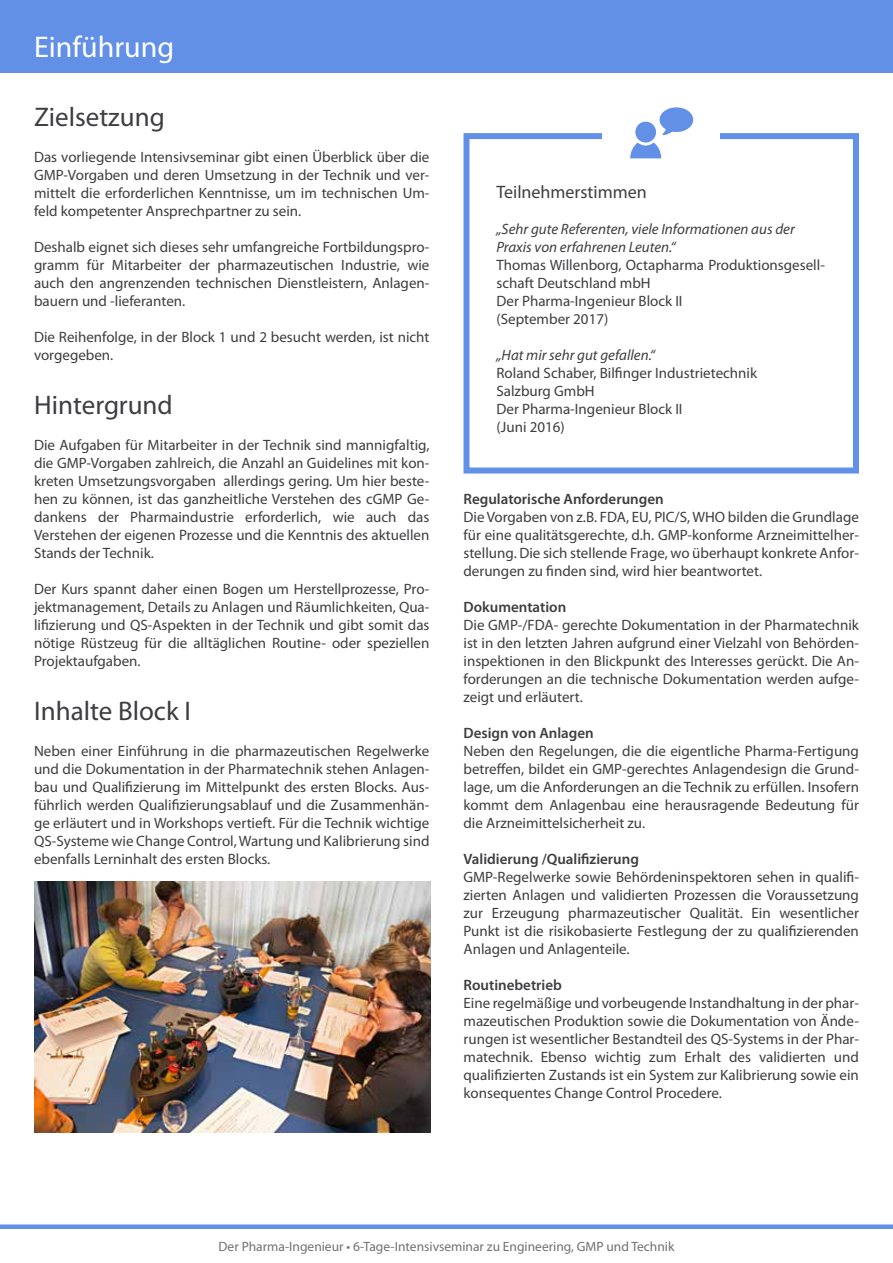
<style>
.page{position:relative;width:893px;height:1263px;background:#fff}
.page>*{position:absolute;margin:0;border:0;box-sizing:border-box;transform-origin:0 0}
.t1{font:30px "Myriad Pro";color:#fff}
.t2{font:27px "Myriad Pro";color:#3e3d40}
.t3{font:18px "Myriad Pro";color:#3e3d40}
.t4{font:15px/18px "Myriad Pro";color:#3e3d40;text-align:justify}
.t5{font:600 15px "Myriad Pro";color:#3e3d40}
.t6{font:italic 15px/18px "Myriad Pro";color:#3e3d40}
.t7{font:13.5px "Myriad Pro";color:#707172}
</style>
<div class="page">
<div style="left:0;top:0;width:893px;height:72px;background:#6290e7"></div>
<div style="left:0;top:1224px;width:893px;height:5px;background:#6290e7"></div>
<img style="left:34px;top:882px;width:397px;height:251px">
<div style="left:463px;top:133px;width:396px;height:340px;border:6px solid #6290e7"></div>
<div style="left:603px;top:125px;width:117px;height:31px;background:#fff"></div>
<svg style="left:659px;top:107px;width:35px;height:28px"></svg>
<div style="left:635px;top:122px;width:21px;height:21px;background:#6290e7;border-radius:50%"></div>
<svg style="left:630px;top:143px;width:31px;height:15px"></svg>
<h1 class="t1" style="left:34px;top:30px;width:142px">Einführung</h1>
<h2 class="t2" style="left:34px;top:102px;width:132px">Zielsetzung</h2>
<p class="t4" style="left:34px;top:148px;width:397px">Das vorliegende Intensivseminar gibt einen Überblick über die GMP-Vorgaben und deren Umsetzung in der Technik und ver&shy;mittelt die erforderlichen Kenntnisse, um im technischen Um&shy;feld kompetenter Ansprechpartner zu sein.</p>
<p class="t4" style="left:34px;top:238px;width:397px">Deshalb eignet sich dieses sehr umfangreiche Fortbildungspro&shy;gramm für Mitarbeiter der pharmazeutischen Industrie, wie auch den angrenzenden technischen Dienstleistern, Anlagen&shy;bauern und -lieferanten.</p>
<p class="t4" style="left:34px;top:328px;width:397px">Die Reihenfolge, in der Block 1 und 2 besucht werden, ist nicht vorgegeben.</p>
<h2 class="t2" style="left:34px;top:390px;width:140px">Hintergrund</h2>
<p class="t4" style="left:34px;top:436px;width:397px">Die Aufgaben für Mitarbeiter in der Technik sind mannigfaltig, die GMP-Vorgaben zahlreich, die Anzahl an Guidelines mit kon&shy;kreten Umsetzungsvorgaben allerdings gering. Um hier beste&shy;hen zu können, ist das ganzheitliche Verstehen des cGMP Ge&shy;dankens der Pharmaindustrie erforderlich, wie auch das Verstehen der eigenen Prozesse und die Kenntnis des aktuellen Stands der Technik.</p>
<p class="t4" style="left:34px;top:580px;width:397px">Der Kurs spannt daher einen Bogen um Herstellprozesse, Pro&shy;jektmanagement, Details zu Anlagen und Räumlichkeiten, Qua&shy;lifizierung und QS-Aspekten in der Technik und gibt somit das nötige Rüstzeug für die alltäglichen Routine- oder speziellen Projektaufgaben.</p>
<h2 class="t2" style="left:34px;top:696px;width:158px">Inhalte Block I</h2>
<p class="t4" style="left:34px;top:742px;width:397px">Neben einer Einführung in die pharmazeutischen Regelwerke und die Dokumentation in der Pharmatechnik stehen Anlagen&shy;bau und Qualifizierung im Mittelpunkt des ersten Blocks. Aus&shy;führlich werden Qualifizierungsablauf und die Zusammenhän&shy;ge erläutert und in Workshops vertieft. Für die Technik wichtige QS-Systeme wie Change Control, Wartung und Kalibrierung sind ebenfalls Lerninhalt des ersten Blocks.</p>
<p class="t3" style="left:496px;top:182px;width:152px">Teilnehmerstimmen</p>
<p class="t6" style="left:496px;top:220px;width:300px">„Sehr gute Referenten, viele Informationen aus der<br>Praxis von erfahrenen Leuten.“</p>
<p class="t4" style="left:496px;top:256px;width:330px;text-align:left">Thomas Willenborg, Octapharma Produktionsgesell&shy;schaft Deutschland mbH<br>Der Pharma-Ingenieur Block II<br>(September 2017)</p>
<p class="t6" style="left:496px;top:346px;width:160px">„Hat mir sehr gut gefallen.“</p>
<p class="t4" style="left:496px;top:364px;width:262px;text-align:left">Roland Schaber, Bilfinger Industrietechnik<br>Salzburg GmbH<br>Der Pharma-Ingenieur Block II<br>(Juni 2016)</p>
<p class="t5" style="left:463px;top:489px;width:202px">Regulatorische Anforderungen</p>
<p class="t4" style="left:463px;top:508px;width:397px">Die Vorgaben von z.B. FDA, EU, PIC/S, WHO bilden die Grundlage für eine qualitätsgerechte, d.h. GMP-konforme Arzneimittelher&shy;stellung. Die sich stellende Frage, wo überhaupt konkrete Anfor&shy;derungen zu finden sind, wird hier beantwortet.</p>
<p class="t5" style="left:463px;top:597px;width:104px">Dokumentation</p>
<p class="t4" style="left:463px;top:616px;width:397px">Die GMP-/FDA- gerechte Dokumentation in der Pharmatechnik ist in den letzten Jahren aufgrund einer Vielzahl von Behörden&shy;inspektionen in den Blickpunkt des Interesses gerückt. Die An&shy;forderungen an die technische Dokumentation werden aufge&shy;zeigt und erläutert.</p>
<p class="t5" style="left:463px;top:723px;width:132px">Design von Anlagen</p>
<p class="t4" style="left:463px;top:742px;width:397px">Neben den Regelungen, die die eigentliche Pharma-Fertigung betreffen, bildet ein GMP-gerechtes Anlagendesign die Grund&shy;lage, um die Anforderungen an die Technik zu erfüllen. Insofern kommt dem Anlagenbau eine herausragende Bedeutung für die Arzneimittelsicherheit zu.</p>
<p class="t5" style="left:463px;top:849px;width:177px">Validierung /Qualifizierung</p>
<p class="t4" style="left:463px;top:868px;width:397px">GMP-Regelwerke sowie Behördeninspektoren sehen in qualifi&shy;zierten Anlagen und validierten Prozessen die Voraussetzung zur Erzeugung pharmazeutischer Qualität. Ein wesentlicher Punkt ist die risikobasierte Festlegung der zu qualifizierenden Anlagen und Anlagenteile.</p>
<p class="t5" style="left:463px;top:975px;width:100px">Routinebetrieb</p>
<p class="t4" style="left:463px;top:994px;width:397px">Eine regelmäßige und vorbeugende Instandhaltung in der phar&shy;mazeutischen Produktion sowie die Dokumentation von Ände&shy;rungen ist wesentlicher Bestandteil des QS-Systems in der Phar&shy;matechnik. Ebenso wichtig zum Erhalt des validierten und qualifizierten Zustands ist ein System zur Kalibrierung sowie ein konsequentes Change Control Procedere.</p>
<p class="t7" style="left:219px;top:1239px;width:457px">Der Pharma-Ingenieur • 6-Tage-Intensivseminar zu Engineering, GMP und Technik</p>
</div>
